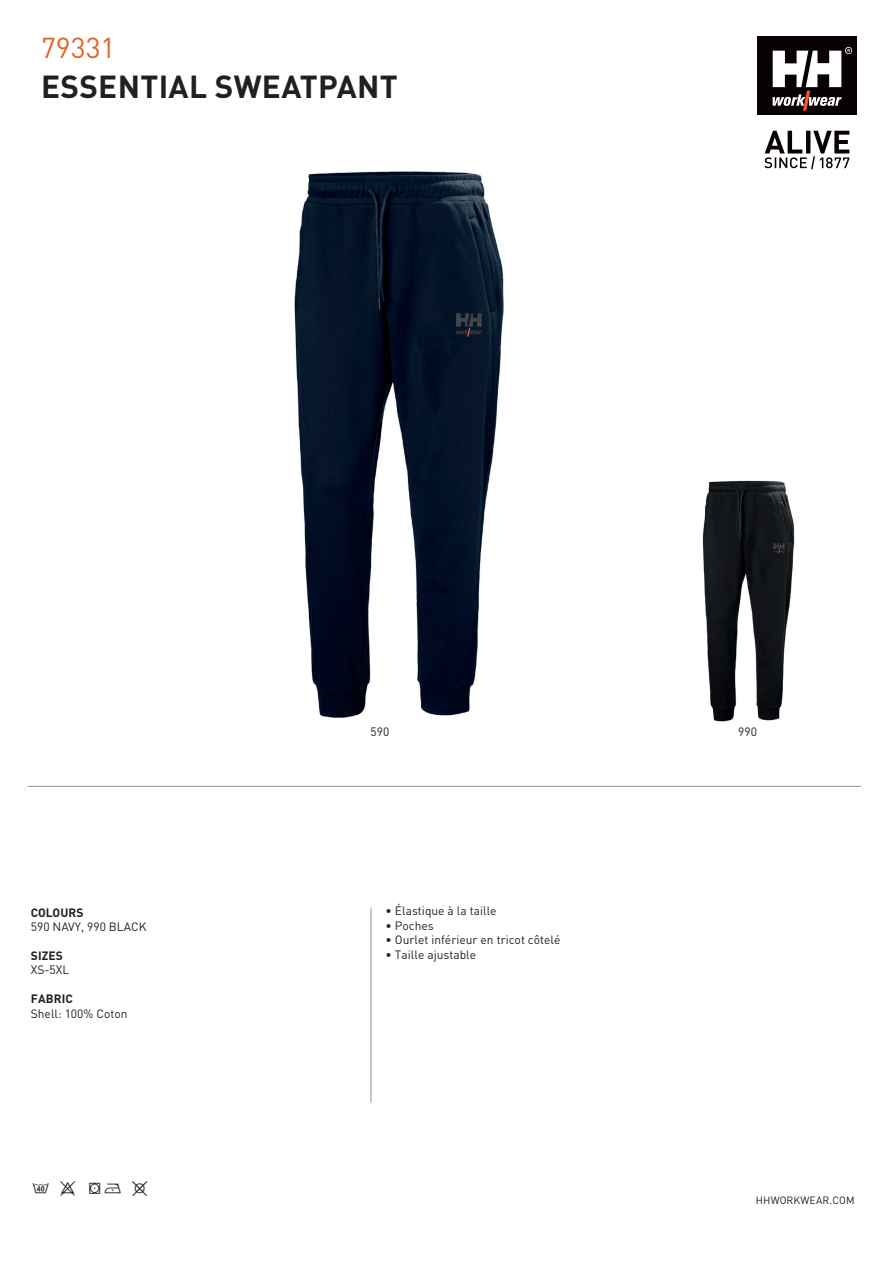
<style>
.page{position:relative;width:893px;height:1263px;background:#fff}
.page>*{position:absolute;margin:0;border:0;box-sizing:border-box;transform-origin:0 0}
.t1{font:700 31.5px "DINOT";letter-spacing:.01em;color:#231f20}
.t2{font:28.5px "DINOT";color:#e26425}
.t3{font:18px "Nilorn Seagul Textile";color:#231f20}
.t4{font:12px "DINOT";color:#231f20}
.t5{font:700 12px "DINOT";letter-spacing:.01em;color:#231f20}
.t6{font:10.5px "DINOT";letter-spacing:.01em;color:#231f20}
</style>
<div class="page">
<hr style="left:371px;top:907px;width:1px;height:196px;background:#939598">
<img style="left:294px;top:171px;width:210px;height:547px">
<hr style="left:28px;top:786px;width:833px;height:1px;background:#939598">
<img style="left:702px;top:480px;width:93px;height:242px">
<svg style="left:764px;top:131px;width:85px;height:38px"></svg>
<div style="left:757px;top:36px;width:100px;height:79px;background:#080302"></div>
<svg style="left:773px;top:47px;width:79px;height:64px"></svg>
<h2 class="t2" style="left:41px;top:28px;width:76px">79331</h2>
<h1 class="t1" style="left:41px;top:65px;width:358px">ESSENTIAL SWEATPANT</h1>
<p class="t5" style="left:31px;top:904px;width:54px">COLOURS</p>
<p class="t4" style="left:31px;top:919px;width:117px">590 NAVY, 990 BLACK</p>
<p class="t5" style="left:31px;top:947px;width:34px">SIZES</p>
<p class="t4" style="left:31px;top:962px;width:40px">XS-5XL</p>
<p class="t5" style="left:31px;top:991px;width:44px">FABRIC</p>
<p class="t4" style="left:31px;top:1005px;width:98px">Shell: 100% Coton</p>
<h3 class="t3" style="left:32px;top:1181px;width:119px">b x '! \</h3>
<p class="t4" style="left:370px;top:724px;width:20px">590</p>
<p class="t4" style="left:738px;top:724px;width:20px">990</p>
<p class="t4" style="left:386px;top:903px;width:113px">• Élastique à la taille</p>
<p class="t4" style="left:386px;top:917px;width:50px">• Poches</p>
<p class="t4" style="left:386px;top:932px;width:176px">• Ourlet inférieur en tricot côtelé</p>
<p class="t4" style="left:386px;top:946px;width:92px">• Taille ajustable</p>
<p class="t6" style="left:756px;top:1193px;width:100px">HHWORKWEAR.COM</p>
</div>
